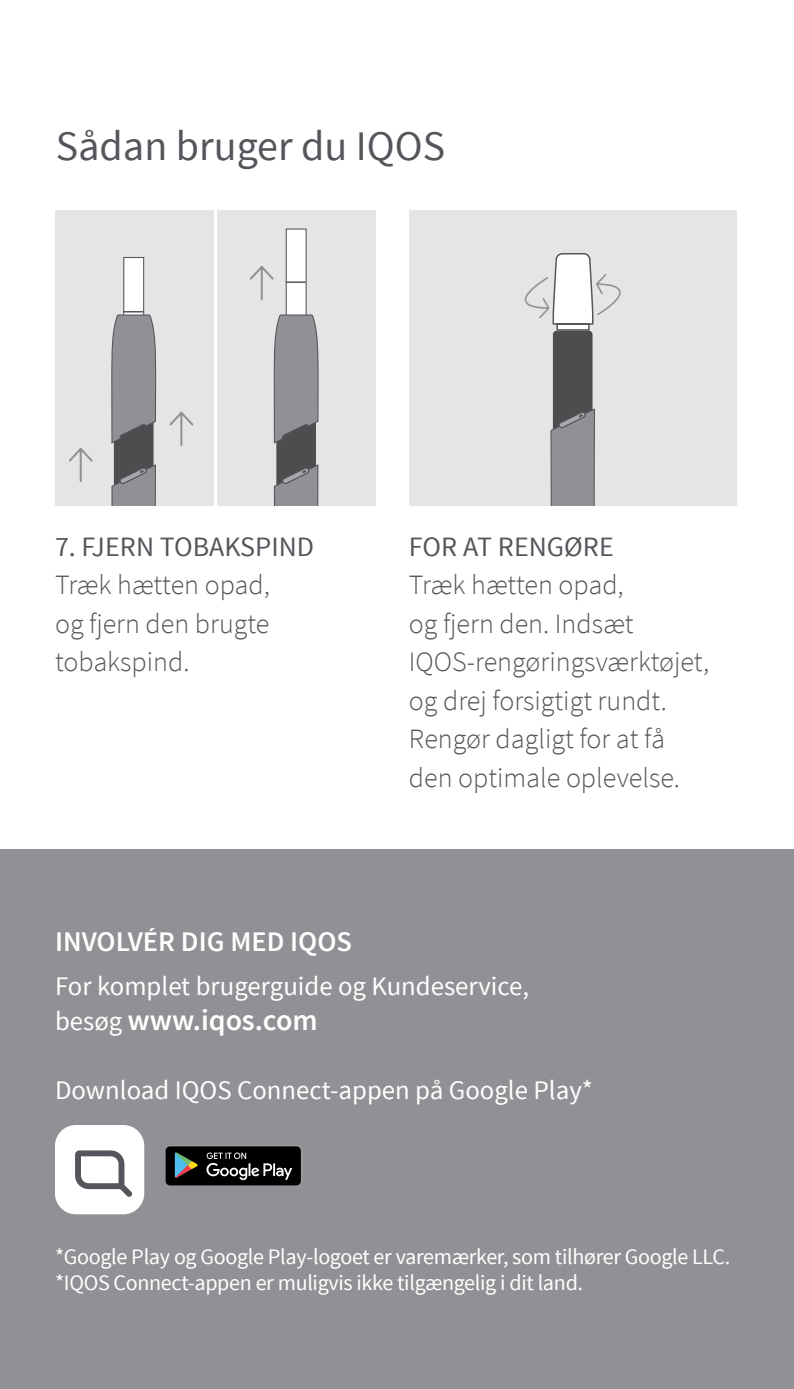
<style>
.page{position:relative;width:794px;height:1389px;background:#fff}
.page>*{position:absolute;margin:0;border:0;box-sizing:border-box;transform-origin:0 0}
.t1{font:42px "Source Sans Pro";color:#54565b}
.t2{font:600 30.1px "Source Sans Pro";color:#fff}
.t3{font:600 28.35px "Source Sans Pro";color:#fff}
.t4{font:300 28px/38.5px "Source Sans Pro";color:#54565b;text-align:justify}
.t5{font:28px "Source Sans Pro";color:#54565b}
.t6{font:26.95px "Source Sans Pro";color:#fff}
.t7{font:22.05px/26.6px "Source Sans Pro";letter-spacing:-.015em;color:#fff}
.s1{font-weight:400;font-size:26.95px}
</style>
<div class="page">
<div style="left:0;top:849px;width:794px;height:540px;background:#909194"></div>
<div style="left:55px;top:1125px;width:89px;height:89px;background:#fff;border-radius:21px"></div>
<svg style="left:75px;top:1150px;width:57px;height:47px"></svg>
<svg style="left:166px;top:1147px;width:134px;height:38px;background:#222423"></svg>
<div style="left:164px;top:1145px;width:138px;height:42px;border:1px solid #9d9fa2;border-radius:5px"></div>
<div style="left:409px;top:210px;width:327px;height:296px;background:#e5e5e5"></div>
<div style="left:217px;top:210px;width:159px;height:296px;background:#e5e5e5"></div>
<div style="left:286px;top:229px;width:21px;height:127px;background:#fff;border:1px solid #54565b"></div>
<hr style="left:286px;top:281px;width:20px;height:2px;background:#54565b">
<svg style="left:273px;top:313px;width:46px;height:193px;background:#87888a"></svg>
<div style="left:55px;top:210px;width:159px;height:296px;background:#e5e5e5"></div>
<div style="left:123px;top:257px;width:21px;height:127px;background:#fff;border:1px solid #54565b"></div>
<hr style="left:123px;top:311px;width:21px;height:2px;background:#54565b">
<svg style="left:111px;top:313px;width:46px;height:193px;background:#858689"></svg>
<svg style="left:169px;top:411px;width:25px;height:35px"></svg>
<svg style="left:69px;top:448px;width:24px;height:34px"></svg>
<svg style="left:250px;top:266px;width:24px;height:34px"></svg>
<svg style="left:524px;top:253px;width:97px;height:253px"></svg>
<h1 class="t1" style="left:56px;top:120px;width:391px">Sådan bruger du IQOS</h1>
<p class="t5" style="left:55px;top:529px;width:260px">7. FJERN TOBAKSPIND</p>
<p class="t4" style="left:55px;top:566px;width:216px">Træk hætten opad, og fjern den brugte tobakspind.</p>
<p class="t5" style="left:409px;top:529px;width:206px">FOR AT RENGØRE</p>
<p class="t4" style="left:409px;top:566px;width:302px;text-align:left">Træk hætten opad,<br>og fjern den. Indsæt<br>IQOS-rengøringsværktøjet, og drej forsigtigt rundt.<br>Rengør dagligt for at få den optimale oplevelse.</p>
<p class="t3" style="left:55px;top:924px;width:298px">INVOLVÉR DIG MED IQOS</p>
<p class="t6" style="left:55px;top:969px;width:475px">For komplet brugerguide og Kundeservice,</p>
<p class="t2" style="left:55px;top:1001px;width:264px"><span class="s1">besøg</span> www.iqos.com</p>
<p class="t6" style="left:55px;top:1073px;width:539px">Download IQOS Connect-appen på Google Play*</p>
<p class="t7" style="left:55px;top:1244px;width:676px">*Google Play og Google Play-logoet er varemærker, som tilhører Google LLC. *IQOS Connect-appen er muligvis ikke tilgængelig i dit land.</p>
</div>
